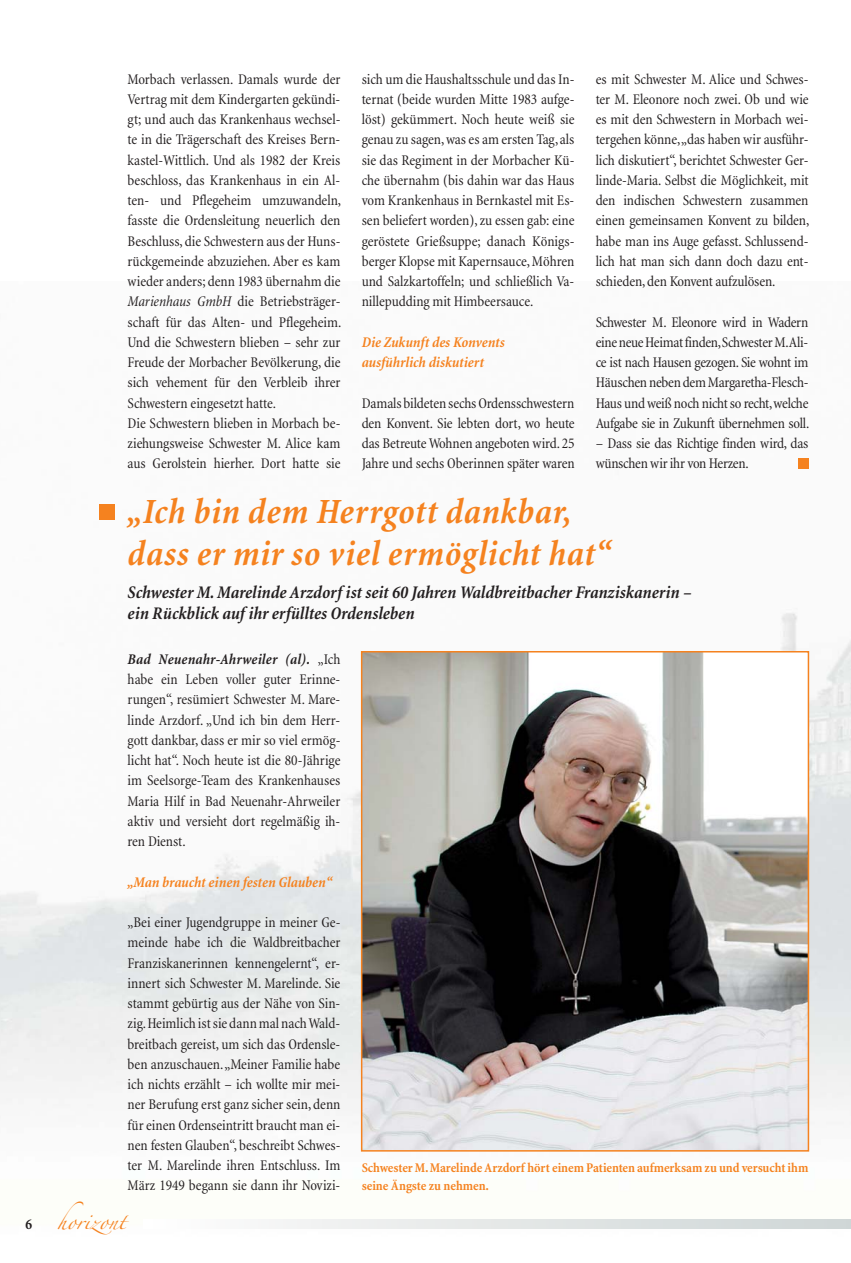
<style>
.page{position:relative;width:851px;height:1263px;background:#fff}
.page>*{position:absolute;margin:0;border:0;box-sizing:border-box;transform-origin:0 0}
.t1{font:italic 700 condensed 36px/42px "Minion";letter-spacing:.02em;color:#f5821f}
.t2{font:italic 700 condensed 18px/21.6px "Minion";color:#231f20}
.t3{font:condensed 15px/20.2px "Minion";letter-spacing:-.005em;color:#231f20;text-align:justify}
.t4{font:italic 700 condensed 15px/20.2px "Minion";letter-spacing:-.005em;color:#f5821f}
.t5{font:15px "Zapfino";color:#f5821f}
.t6{font:700 condensed 15px "Minion";color:#231f20}
.t7{font:700 condensed 13.5px/18px "Minion";color:#f5821f}
.s1{font-style:italic}
.s2{font-weight:700;font-style:italic}
</style>
<div class="page">
<img style="left:0;top:458px;width:850px;height:694px">
<svg style="left:275px;top:1219px;width:575px;height:10px"></svg>
<img style="left:850px;top:282px;width:1px;height:980px">
<div style="left:798px;top:458px;width:10px;height:10px;background:#f5821f"></div>
<div style="left:99px;top:504px;width:16px;height:16px;background:#f5821f"></div>
<img style="left:364px;top:654px;width:442px;height:494px">
<div style="left:361px;top:651px;width:448px;height:500px;border:2px solid #f5821f"></div>
<p class="t6" style="left:26px;top:1218px;width:8px">6</p>
<p class="t3" style="left:128px;top:70px;width:215px;text-align:left">Morbach verlassen. Damals wurde der Vertrag mit dem Kindergarten gekündi&shy;gt; und auch das Krankenhaus wechsel&shy;te in die Trägerschaft des Kreises Bern&shy;kastel-Wittlich. Und als 1982 der Kreis beschloss, das Krankenhaus in ein Al&shy;ten- und Pflegeheim umzuwandeln, fasste die Ordensleitung neuerlich den Beschluss, die Schwestern aus der Huns&shy;rückgemeinde abzuziehen. Aber es kam wieder anders; denn 1983 übernahm die <span class="s1">Marienhaus GmbH</span> die Betriebsträger&shy;schaft für das Alten- und Pflegeheim.<br>Und die Schwestern blieben – sehr zur Freude der Morbacher Bevölkerung, die sich vehement für den Verbleib ihrer Schwestern eingesetzt hatte.<br>Die Schwestern blieben in Morbach be&shy;ziehungsweise Schwester M. Alice kam aus Gerolstein hierher. Dort hatte sie</p>
<p class="t3" style="left:361px;top:70px;width:214px">sich um die Haushaltsschule und das In&shy;ternat (beide wurden Mitte 1983 aufge&shy;löst) gekümmert. Noch heute weiß sie genau zu sagen, was es am ersten Tag, als sie das Regiment in der Morbacher Kü&shy;che übernahm (bis dahin war das Haus vom Krankenhaus in Bernkastel mit Es&shy;sen beliefert worden), zu essen gab: eine geröstete Grießsuppe; danach Königs&shy;berger Klopse mit Kapernsauce, Möhren und Salzkartoffeln; und schließlich Va&shy;nillepudding mit Himbeersauce.</p>
<p class="t3" style="left:595px;top:70px;width:215px">es mit Schwester M. Alice und Schwes&shy;ter M. Eleonore noch zwei. Ob und wie es mit den Schwestern in Morbach wei&shy;tergehen könne, „das haben wir ausführ&shy;lich diskutiert“, berichtet Schwester Ger&shy;linde-Maria. Selbst die Möglichkeit, mit den indischen Schwestern zusammen einen gemeinsamen Konvent zu bilden, habe man ins Auge gefasst. Schlussend&shy;lich hat man sich dann doch dazu ent&shy;schieden, den Konvent aufzulösen.</p>
<p class="t3" style="left:595px;top:313px;width:215px">Schwester M. Eleonore wird in Wadern eine neue Heimat finden, Schwester M. Ali&shy;ce ist nach Hausen gezogen. Sie wohnt im Häuschen neben dem Margaretha-Flesch-Haus und weiß noch nicht so recht, welche Aufgabe sie in Zukunft übernehmen soll.</p>
<p class="t3" style="left:595px;top:434px;width:214px">– Dass sie das Richtige finden wird, das wünschen wir ihr von Herzen.</p>
<h1 class="t1" style="left:128px;top:494px;width:484px">„Ich bin dem Herrgott dankbar, dass er mir so viel ermöglicht hat“</h1>
<p class="t2" style="left:128px;top:583px;width:565px">Schwester M. Marelinde Arzdorf ist seit 60 Jahren Waldbreitbacher Franziskanerin – ein Rückblick auf ihr erfülltes Ordensleben</p>
<p class="t3" style="left:128px;top:650px;width:214px"><span class="s2">Bad Neuenahr-Ahrweiler (al).</span> „Ich habe ein Leben voller guter Erinne&shy;rungen“, resümiert Schwester M. Mare&shy;linde Arzdorf. „Und ich bin dem Herr&shy;gott dankbar, dass er mir so viel ermög&shy;licht hat“. Noch heute ist die 80-Jährige im Seelsorge-Team des Krankenhauses Maria Hilf in Bad Neuenahr-Ahrweiler aktiv und versieht dort regelmäßig ih&shy;ren Dienst.</p>
<p class="t4" style="left:128px;top:873px;width:206px">„Man braucht einen festen Glauben“</p>
<p class="t3" style="left:128px;top:913px;width:214px">„Bei einer Jugendgruppe in meiner Ge&shy;meinde habe ich die Waldbreitbacher Franziskanerinnen kennengelernt“, er&shy;innert sich Schwester M. Marelinde. Sie stammt gebürtig aus der Nähe von Sin&shy;zig. Heimlich ist sie dann mal nach Wald&shy;breitbach gereist, um sich das Ordensle&shy;ben anzuschauen. „Meiner Familie habe ich nichts erzählt – ich wollte mir mei&shy;ner Berufung erst ganz sicher sein, denn für einen Ordenseintritt braucht man ei&shy;nen festen Glauben“, beschreibt Schwes&shy;ter M. Marelinde ihren Entschluss. Im März 1949 begann sie dann ihr Novizi-</p>
<p class="t4" style="left:361px;top:333px;width:145px">Die Zukunft des Konvents ausführlich diskutiert</p>
<p class="t3" style="left:361px;top:394px;width:214px">Damals bildeten sechs Ordensschwestern den Konvent. Sie lebten dort, wo heute das Betreute Wohnen angeboten wird. 25<br>Jahre und sechs Oberinnen später waren</p>
<p class="t7" style="left:361px;top:1160px;width:448px">Schwester M. Marelinde Arzdorf hört einem Patienten aufmerksam zu und versucht ihm seine Ängste zu nehmen.</p>
<p class="t5" style="left:57px;top:1215px;width:70px">horizont</p>
</div>
